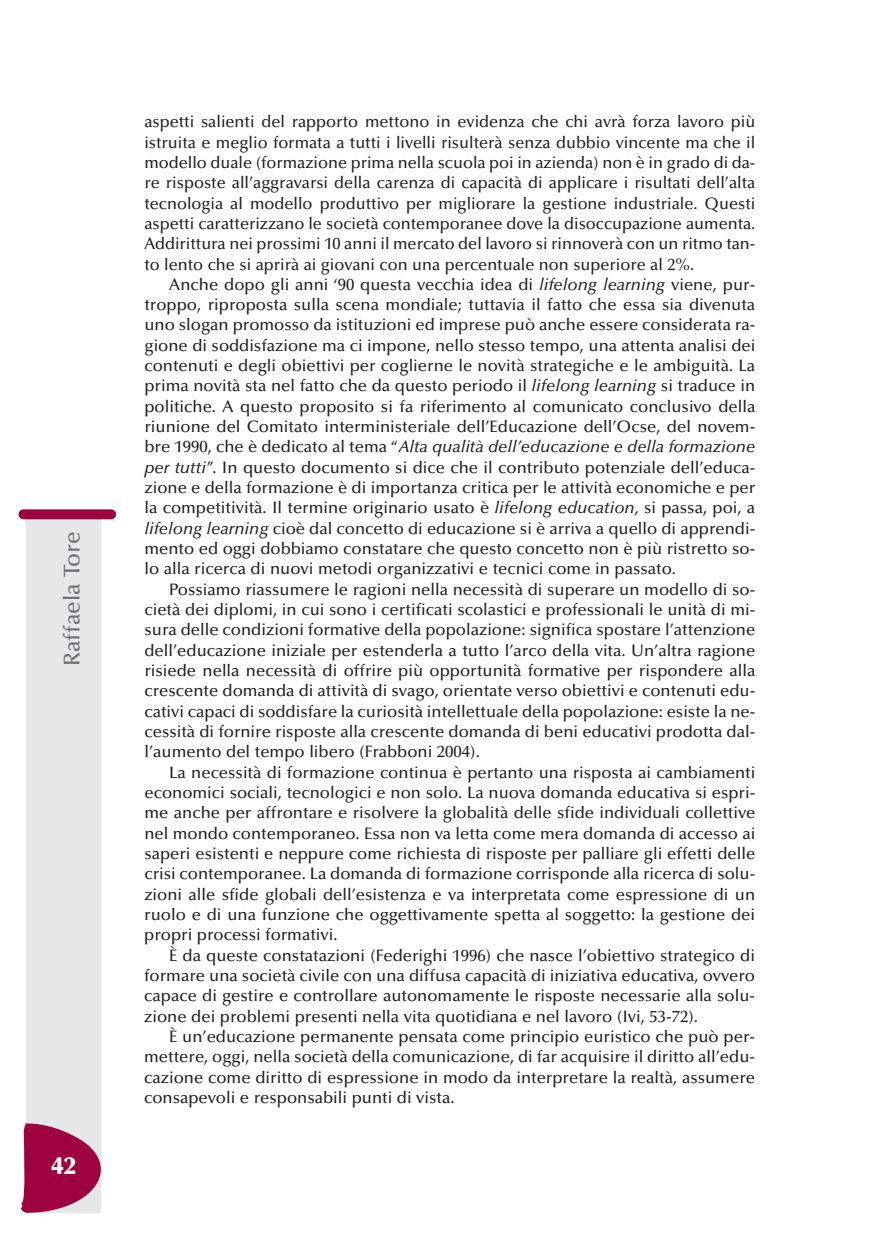
<style>
.page{position:relative;width:869px;height:1241px;background:#fff}
.page>*{position:absolute;margin:0;border:0;box-sizing:border-box;transform-origin:0 0}
.t1{font:900 24.5px "Optima";color:#fff}
.t2{font:500 22.75px "Optima";color:#6c6d70}
.t3{font:500 16.62px/20.3px "Optima";color:#231f20;text-align:justify}
.s1{font-style:italic}
</style>
<div class="page">
<div style="left:27px;top:517px;width:74px;height:695px;background:#e6e7e9"></div>
<div style="left:19px;top:509px;width:97px;height:10px;background:#9d0140;border-radius:5px"></div>
<svg style="left:21px;top:1122px;width:80px;height:90px"></svg>
<h2 class="t2" style="left:63px;top:665px;width:136px;rotate:-90deg">Raffaela Tore</h2>
<h1 class="t1" style="left:52px;top:1155px;width:26px">42</h1>
<p class="t3" style="left:144px;top:113px;width:612px">aspetti salienti del rapporto mettono in evidenza che chi avrà forza lavoro più istruita e meglio formata a tutti i livelli risulterà senza dubbio vincente ma che il modello duale (formazione prima nella scuola poi in azienda) non è in grado di da&shy;re risposte all’aggravarsi della carenza di capacità di applicare i risultati dell’alta tecnologia al modello produttivo per migliorare la gestione industriale. Questi aspetti caratterizzano le società contemporanee dove la disoccupazione aumenta.<br>Addirittura nei prossimi 10 anni il mercato del lavoro si rinnoverà con un ritmo tan&shy;to lento che si aprirà ai giovani con una percentuale non superiore al 2%.</p>
<p class="t3" style="left:144px;top:276px;width:612px;text-indent:25px">Anche dopo gli anni ‘90 questa vecchia idea di <span class="s1">lifelong learning</span> viene, pur&shy;troppo, riproposta sulla scena mondiale; tuttavia il fatto che essa sia divenuta uno slogan promosso da istituzioni ed imprese può anche essere considerata ra&shy;gione di soddisfazione ma ci impone, nello stesso tempo, una attenta analisi dei contenuti e degli obiettivi per coglierne le novità strategiche e le ambiguità. La prima novità sta nel fatto che da questo periodo il <span class="s1">lifelong learning</span> si traduce in politiche. A questo proposito si fa riferimento al comunicato conclusivo della riunione del Comitato interministeriale dell’Educazione dell’Ocse, del novem&shy;bre 1990, che è dedicato al tema “<span class="s1">Alta qualità dell’educazione e della formazione per tutti</span>”. In questo documento si dice che il contributo potenziale dell’educa&shy;zione e della formazione è di importanza critica per le attività economiche e per la competitività. Il termine originario usato è <span class="s1">lifelong education,</span> si passa, poi, a <span class="s1">lifelong learning</span> cioè dal concetto di educazione si è arriva a quello di apprendi&shy;mento ed oggi dobbiamo constatare che questo concetto non è più ristretto so&shy;lo alla ricerca di nuovi metodi organizzativi e tecnici come in passato.</p>
<p class="t3" style="left:144px;top:580px;width:612px;text-indent:25px">Possiamo riassumere le ragioni nella necessità di superare un modello di so&shy;cietà dei diplomi, in cui sono i certificati scolastici e professionali le unità di mi&shy;sura delle condizioni formative della popolazione: significa spostare l’attenzione dell’educazione iniziale per estenderla a tutto l’arco della vita. Un’altra ragione risiede nella necessità di offrire più opportunità formative per rispondere alla crescente domanda di attività di svago, orientate verso obiettivi e contenuti edu&shy;cativi capaci di soddisfare la curiosità intellettuale della popolazione: esiste la ne&shy;cessità di fornire risposte alla crescente domanda di beni educativi prodotta dal&shy;l’aumento del tempo libero (Frabboni 2004).</p>
<p class="t3" style="left:144px;top:763px;width:612px;text-indent:25px">La necessità di formazione continua è pertanto una risposta ai cambiamenti economici sociali, tecnologici e non solo. La nuova domanda educativa si espri&shy;me anche per affrontare e risolvere la globalità delle sfide individuali collettive nel mondo contemporaneo. Essa non va letta come mera domanda di accesso ai saperi esistenti e neppure come richiesta di risposte per palliare gli effetti delle crisi contemporanee. La domanda di formazione corrisponde alla ricerca di solu&shy;zioni alle sfide globali dell’esistenza e va interpretata come espressione di un ruolo e di una funzione che oggettivamente spetta al soggetto: la gestione dei propri processi formativi.</p>
<p class="t3" style="left:144px;top:946px;width:612px;text-indent:25px">È da queste constatazioni (Federighi 1996) che nasce l’obiettivo strategico di formare una società civile con una diffusa capacità di iniziativa educativa, ovvero capace di gestire e controllare autonomamente le risposte necessarie alla solu&shy;zione dei problemi presenti nella vita quotidiana e nel lavoro (Ivi, 53-72).</p>
<p class="t3" style="left:144px;top:1027px;width:612px;text-indent:25px">È un’educazione permanente pensata come principio euristico che può per&shy;mettere, oggi, nella società della comunicazione, di far acquisire il diritto all’edu&shy;cazione come diritto di espressione in modo da interpretare la realtà, assumere consapevoli e responsabili punti di vista.</p>
</div>
